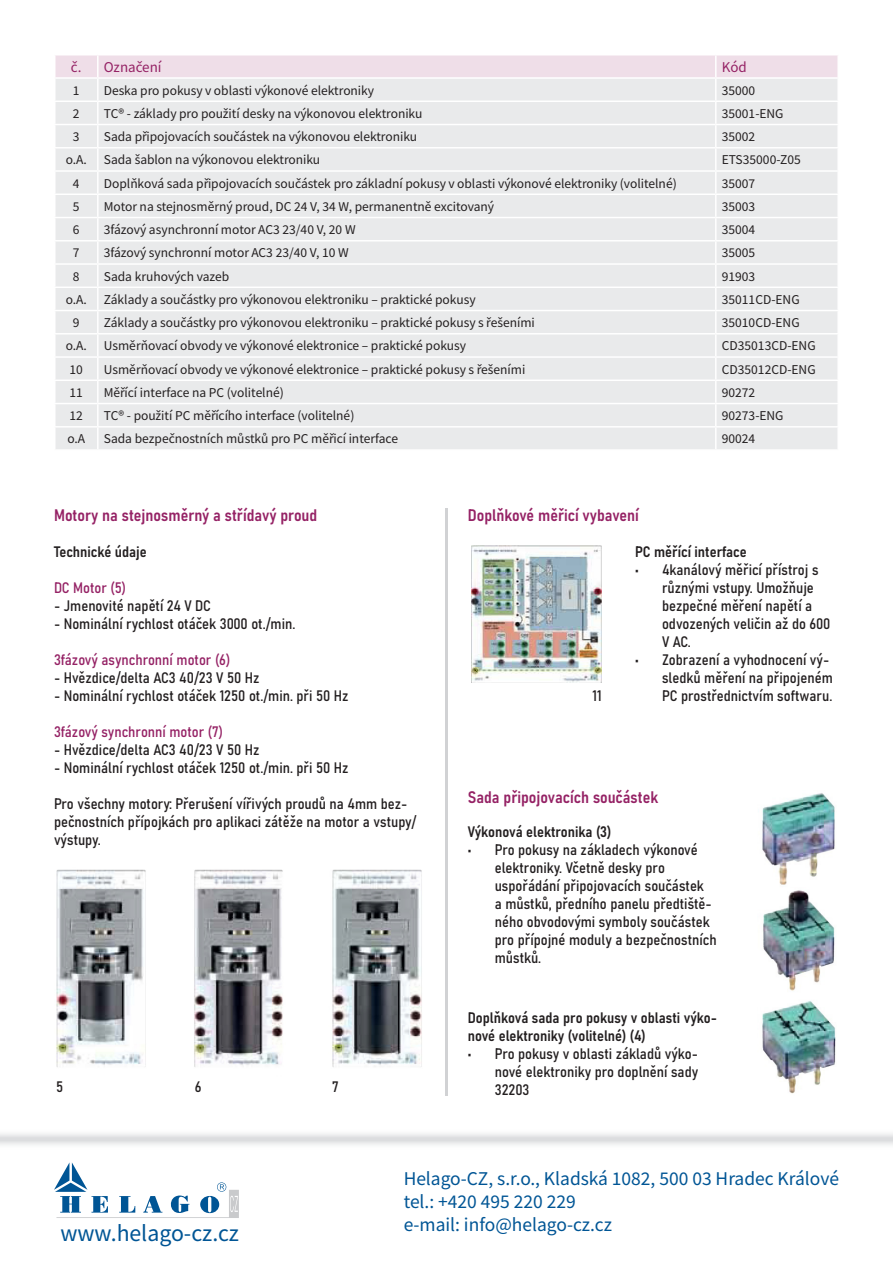
<style>
.page{position:relative;width:893px;height:1263px;background:#fff}
.page>*{position:absolute;margin:0;border:0;box-sizing:border-box;transform-origin:0 0}
.t1{font:23.85px "Source Sans Variable";color:#005595}
.t2{font:19.5px "Source Sans Variable";color:#005595}
.t3{font:16.5px "Bahnschrift";color:#952265}
.t4{font:15px/18px "Bahnschrift";color:#231f20}
.t5{font:15px "Bahnschrift";color:#952265}
.t6{font:15px "Source Sans Variable";letter-spacing:-.005em;color:#952265}
.t7{font:13.5px "Source Sans Variable";color:#231f20}
</style>
<div class="page">
<svg style="left:0;top:1133px;width:893px;height:12px"></svg>
<svg style="left:54px;top:1162px;width:185px;height:56px"></svg>
<svg style="left:55px;top:55px;width:783px;height:394px;background:#eaeaec"></svg>
<hr style="left:837px;top:428px;width:2px;height:21px;background:#fff">
<hr style="left:445px;top:508px;width:3px;height:587px;background:#d1d2d4">
<img style="left:56px;top:869px;width:366px;height:198px">
<img style="left:472px;top:545px;width:130px;height:137px">
<img style="left:762px;top:793px;width:74px;height:301px">
<p class="t6" style="left:71px;top:58px;width:12px">č.</p>
<p class="t6" style="left:104px;top:58px;width:59px">Označení</p>
<p class="t6" style="left:722px;top:58px;width:26px">Kód</p>
<p class="t7" style="left:73px;top:82px;width:8px">1</p>
<p class="t7" style="left:104px;top:82px;width:272px">Deska pro pokusy v oblasti výkonové elektroniky</p>
<p class="t7" style="left:722px;top:82px;width:35px">35000</p>
<p class="t7" style="left:73px;top:105px;width:8px">2</p>
<p class="t7" style="left:104px;top:105px;width:320px">TC® - základy pro použití desky na výkonovou elektroniku</p>
<p class="t7" style="left:722px;top:105px;width:63px">35001-ENG</p>
<p class="t7" style="left:73px;top:129px;width:8px">3</p>
<p class="t7" style="left:104px;top:129px;width:315px">Sada připojovacích součástek na výkonovou elektroniku</p>
<p class="t7" style="left:722px;top:129px;width:35px">35002</p>
<p class="t7" style="left:66px;top:152px;width:22px">o.A.</p>
<p class="t7" style="left:104px;top:152px;width:218px">Sada šablon na výkonovou elektroniku</p>
<p class="t7" style="left:722px;top:152px;width:81px">ETS35000-Z05</p>
<p class="t7" style="left:73px;top:175px;width:8px">4</p>
<p class="t7" style="left:104px;top:175px;width:574px">Doplňková sada připojovacích součástek pro základní pokusy v oblasti výkonové elektroniky (volitelné)</p>
<p class="t7" style="left:722px;top:175px;width:35px">35007</p>
<p class="t7" style="left:73px;top:198px;width:8px">5</p>
<p class="t7" style="left:104px;top:198px;width:392px">Motor na stejnosměrný proud, DC 24 V, 34 W, permanentně excitovaný</p>
<p class="t7" style="left:722px;top:198px;width:35px">35003</p>
<p class="t7" style="left:73px;top:222px;width:8px">6</p>
<p class="t7" style="left:104px;top:222px;width:253px">3fázový asynchronní motor AC3 23/40 V, 20 W</p>
<p class="t7" style="left:722px;top:222px;width:35px">35004</p>
<p class="t7" style="left:73px;top:245px;width:8px">7</p>
<p class="t7" style="left:104px;top:245px;width:246px">3fázový synchronní motor AC3 23/40 V, 10 W</p>
<p class="t7" style="left:722px;top:245px;width:35px">35005</p>
<p class="t7" style="left:73px;top:268px;width:8px">8</p>
<p class="t7" style="left:104px;top:268px;width:127px">Sada kruhových vazeb</p>
<p class="t7" style="left:722px;top:268px;width:35px">91903</p>
<p class="t7" style="left:66px;top:291px;width:22px">o.A.</p>
<p class="t7" style="left:104px;top:291px;width:373px">Základy a součástky pro výkonovou elektroniku – praktické pokusy</p>
<p class="t7" style="left:722px;top:291px;width:79px">35011CD-ENG</p>
<p class="t7" style="left:73px;top:315px;width:8px">9</p>
<p class="t7" style="left:104px;top:315px;width:433px">Základy a součástky pro výkonovou elektroniku – praktické pokusy s řešeními</p>
<p class="t7" style="left:722px;top:315px;width:79px">35010CD-ENG</p>
<p class="t7" style="left:66px;top:338px;width:22px">o.A.</p>
<p class="t7" style="left:104px;top:338px;width:364px">Usměrňovací obvody ve výkonové elektronice – praktické pokusy</p>
<p class="t7" style="left:722px;top:338px;width:95px">CD35013CD-ENG</p>
<p class="t7" style="left:70px;top:361px;width:15px">10</p>
<p class="t7" style="left:104px;top:361px;width:423px">Usměrňovací obvody ve výkonové elektronice – praktické pokusy s řešeními</p>
<p class="t7" style="left:722px;top:361px;width:95px">CD35012CD-ENG</p>
<p class="t7" style="left:70px;top:384px;width:15px">11</p>
<p class="t7" style="left:104px;top:384px;width:182px">Měřící interface na PC (volitelné)</p>
<p class="t7" style="left:722px;top:384px;width:35px">90272</p>
<p class="t7" style="left:70px;top:408px;width:15px">12</p>
<p class="t7" style="left:104px;top:408px;width:252px">TC® - použití PC měřícího interface (volitelné)</p>
<p class="t7" style="left:722px;top:408px;width:63px">90273-ENG</p>
<p class="t7" style="left:68px;top:431px;width:19px">o.A</p>
<p class="t7" style="left:104px;top:431px;width:296px">Sada bezpečnostních můstků pro PC měřicí interface</p>
<p class="t7" style="left:722px;top:431px;width:35px">90024</p>
<p class="t3" style="left:54px;top:503px;width:265px">Motory na stejnosměrný a střídavý proud</p>
<p class="t4" style="left:54px;top:542px;width:94px">Technické údaje</p>
<p class="t5" style="left:54px;top:577px;width:74px">DC Motor (5)</p>
<p class="t4" style="left:54px;top:596px;width:158px">- Jmenovité napětí 24 V DC</p>
<p class="t4" style="left:54px;top:614px;width:243px">- Nominální rychlost otáček 3000 ot./min.</p>
<p class="t5" style="left:54px;top:649px;width:178px">3fázový asynchronní motor (6)</p>
<p class="t4" style="left:54px;top:668px;width:207px">- Hvězdice/delta AC3 40/23 V 50 Hz</p>
<p class="t4" style="left:54px;top:686px;width:296px">- Nominální rychlost otáček 1250 ot./min. při 50 Hz</p>
<p class="t5" style="left:54px;top:721px;width:171px">3fázový synchronní motor (7)</p>
<p class="t4" style="left:54px;top:740px;width:207px">- Hvězdice/delta AC3 40/23 V 50 Hz</p>
<p class="t4" style="left:54px;top:758px;width:296px">- Nominální rychlost otáček 1250 ot./min. při 50 Hz</p>
<p class="t4" style="left:54px;top:794px;width:364px">Pro všechny motory: Přerušení vířivých proudů na 4mm bez&shy;pečnostních přípojkách pro aplikaci zátěže na motor a vstupy/ výstupy.</p>
<p class="t4" style="left:56px;top:1076px;width:9px">5</p>
<p class="t4" style="left:195px;top:1076px;width:8px">6</p>
<p class="t4" style="left:332px;top:1076px;width:8px">7</p>
<p class="t3" style="left:468px;top:503px;width:173px">Doplňkové měřicí vybavení</p>
<p class="t4" style="left:592px;top:686px;width:11px">11</p>
<p class="t4" style="left:635px;top:542px;width:113px">PC měřící interface</p>
<p class="t4" style="left:662px;top:560px;width:170px;text-indent:-27px">• 4kanálový měřicí přístroj s různými vstupy. Umožňuje bezpečné měření napětí a odvozených veličin až do 600<br>V AC.</p>
<p class="t4" style="left:662px;top:650px;width:172px;text-indent:-27px">• Zobrazení a vyhodnocení vý&shy;sledků měření na připojeném<br>PC prostřednictvím softwaru.</p>
<p class="t3" style="left:468px;top:785px;width:192px">Sada připojovacích součástek</p>
<p class="t4" style="left:468px;top:821px;width:145px">Výkonová elektronika (3)</p>
<p class="t4" style="left:495px;top:839px;width:223px;text-indent:-27px">• Pro pokusy na základech výkonové elektroniky. Včetně desky pro uspořádání připojovacích součástek<br>a můstků, předního panelu předtiště&shy;ného obvodovými symboly součástek pro přípojné moduly a bezpečnostních můstků.</p>
<p class="t4" style="left:468px;top:1008px;width:251px">Doplňková sada pro pokusy v oblasti výko&shy;nové elektroniky (volitelné) (4)</p>
<p class="t4" style="left:495px;top:1044px;width:205px;text-align:justify;text-indent:-27px">• Pro pokusy v oblasti základů výko&shy;nové elektroniky pro doplnění sady 32203</p>
<p class="t1" style="left:60px;top:1218px;width:180px">www.helago-cz.cz</p>
<p class="t2" style="left:404px;top:1166px;width:437px">Helago-CZ, s.r.o., Kladská 1082, 500 03 Hradec Králové</p>
<p class="t2" style="left:404px;top:1190px;width:174px">tel.: +420 495 220 229</p>
<p class="t2" style="left:404px;top:1213px;width:210px">e-mail: info@helago-cz.cz</p>
</div>
